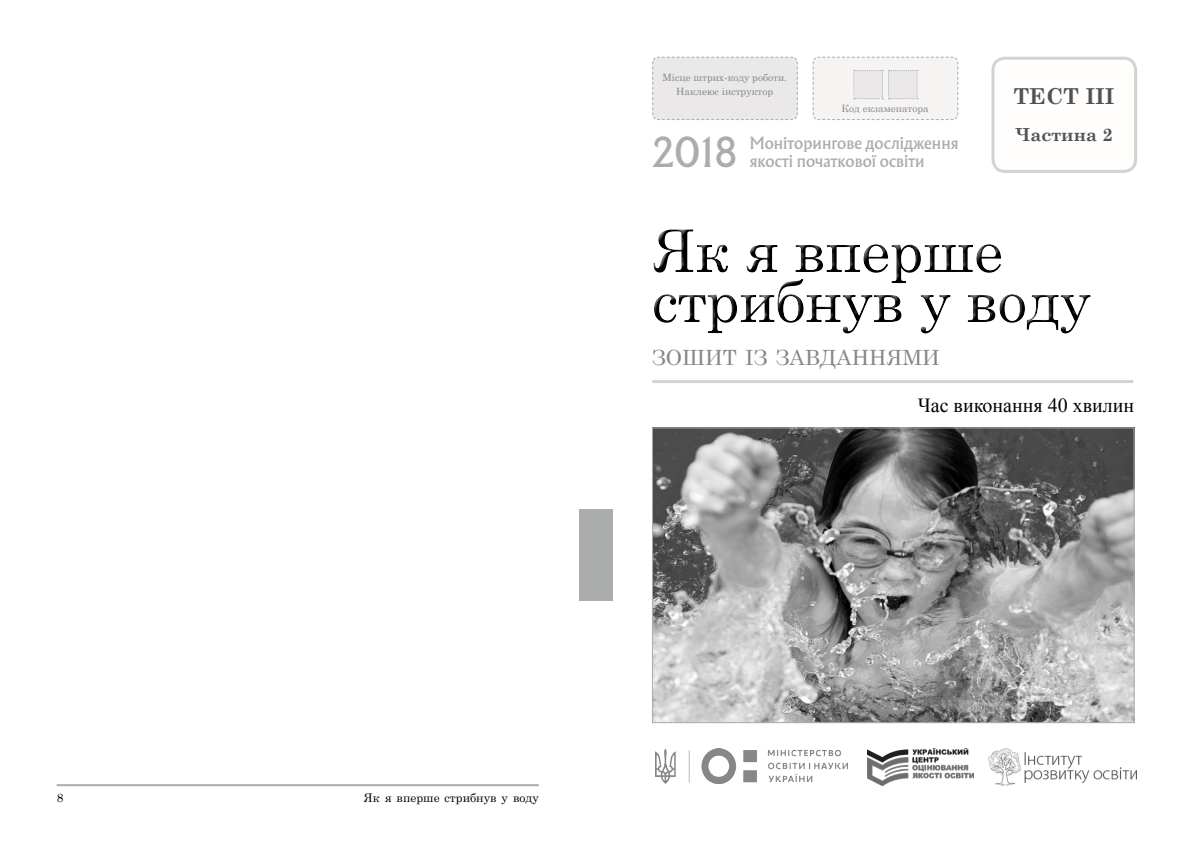
<style>
.page{position:relative;width:1191px;height:842px;background:#fff}
.page>*{position:absolute;margin:0;border:0;box-sizing:border-box;transform-origin:0 0}
.t1{font:37px "Albertus Nova";color:#abacac}
.t2{font:700 22px "Century Schoolbook";color:#525252}
.t3{font:21px "Century Schoolbook";color:#858686}
.t4{font:20px "Times New Roman";color:#000}
.t5{font:700 18px "Century Schoolbook";color:#525252}
.t6{font:15px "Albertus Nova";color:#abacac}
.t7{font:12px "Century Schoolbook";color:#000}
.t8{font:10px/14px "Century Schoolbook";color:#858686;text-align:center}
</style>
<div class="page">
<hr style="left:57px;top:784px;width:482px;height:2px;background:#abacac">
<div style="left:648px;top:225px;width:450px;height:116px;background:#000;opacity:.75"></div>
<img style="left:867px;top:748px;width:106px;height:37px">
<img style="left:656px;top:748px;width:192px;height:35px">
<img style="left:988px;top:748px;width:148px;height:37px">
<img style="left:654px;top:430px;width:478px;height:291px">
<div style="left:652px;top:428px;width:482px;height:295px;border:1px solid #abacac"></div>
<hr style="left:652px;top:380px;width:481px;height:3px;background:#d3d3d3">
<svg style="left:812px;top:56px;width:146px;height:64px"></svg>
<div style="left:652px;top:56px;width:146px;height:64px;background:#eae8e8"></div>
<div style="left:991px;top:57px;width:146px;height:116px;border:3px solid #d3d3d3;border-radius:12px"></div>
<div style="left:579px;top:509px;width:33px;height:91px;background:#abacac"></div>
<p class="t8" style="left:662px;top:70px;width:126px">Місце штрих-коду роботи.<br>Наклеює інструктор</p>
<p class="t8" style="left:841px;top:101px;width:89px">Код екзаменатора</p>
<h1 class="t1" style="left:652px;top:127px;width:87px">2018</h1>
<h3 class="t6" style="left:750px;top:133px;width:210px">Моніторингове дослідження</h3>
<h3 class="t6" style="left:750px;top:151px;width:176px">якості початкової освіти</h3>
<h2 class="t2" style="left:1013px;top:79px;width:103px">ТЕСТ ІІI</h2>
<h3 class="t5" style="left:1015px;top:121px;width:99px">Частина 2</h3>
<h3 class="t3" style="left:652px;top:340px;width:289px">зошит із завданнями</h3>
<h3 class="t4" style="left:918px;top:392px;width:218px">Час виконання 40 хвилин</h3>
<p class="t7" style="left:57px;top:787px;width:8px">8</p>
<p class="t7" style="left:364px;top:787px;width:176px">Як я вперше стрибнув у воду</p>
</div>
